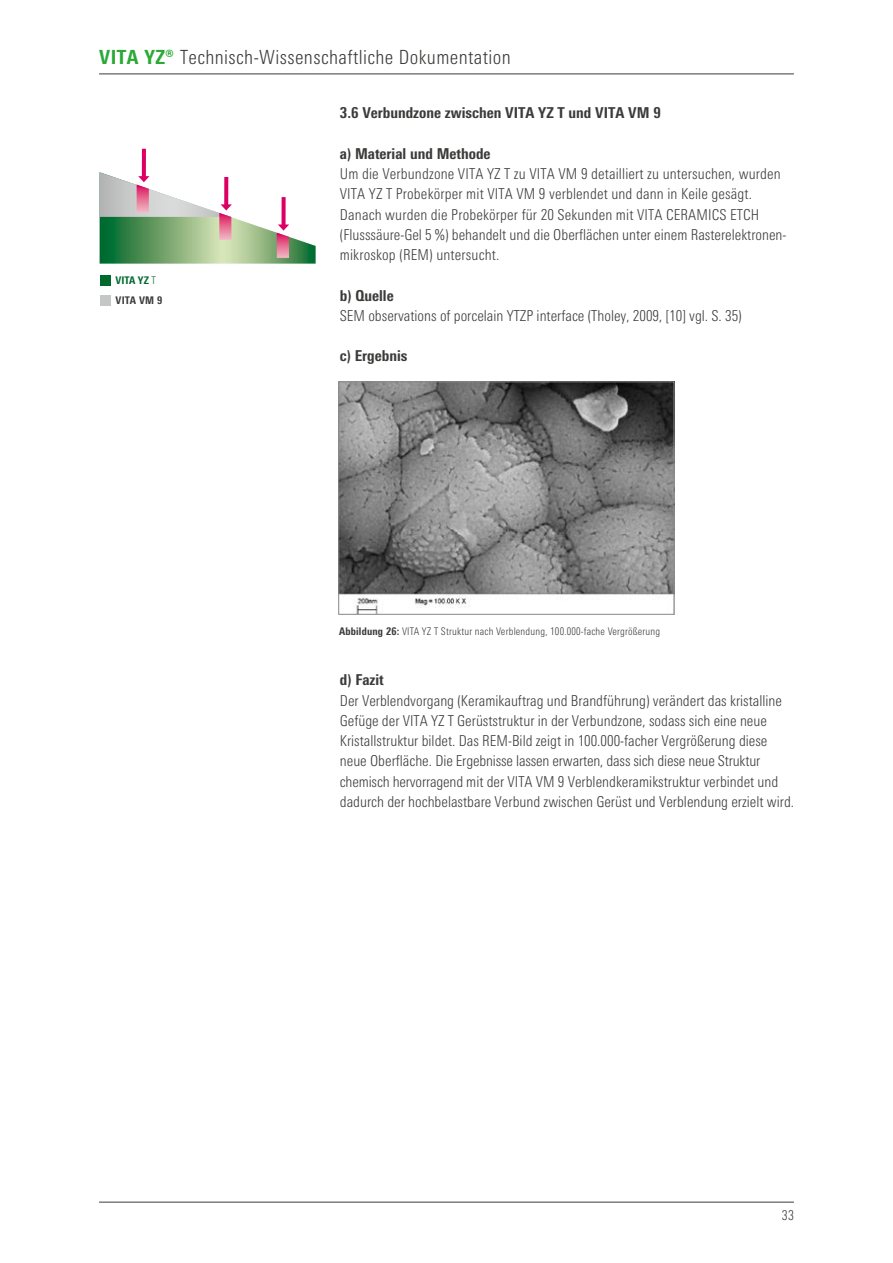
<style>
.page{position:relative;width:893px;height:1263px;background:#fff}
.page>*{position:absolute;margin:0;border:0;box-sizing:border-box;transform-origin:0 0}
.t1{font:300 condensed 19.5px "Univers Next Pro";letter-spacing:.02em;color:#3b3b3a}
.t2{font:300 condensed 15px/20.2px "Univers Next Pro";color:#3b3b3a}
.t3{font:800 condensed 15px "Univers Next Pro";color:#3b3b3a}
.t4{font:300 condensed 13.5px "Univers Next Pro";color:#3b3b3a}
.t5{font:300 condensed 10.5px "Univers Next Pro";letter-spacing:.02em;color:#3b3b3a}
.t6{font:800 condensed 10.5px/20.2px "Univers Next Pro";color:#3b3b3a}
.s1{font-weight:800;color:#2ba835}
.s2{color:#00692e}
.s3{font-weight:300;color:#00692e}
.s4{font-weight:800}
</style>
<div class="page">
<hr style="left:99px;top:74px;width:695px;height:1px;background:#3b3b3a">
<hr style="left:99px;top:1202px;width:695px;height:1px;background:#3b3b3a">
<svg style="left:142px;top:149px;width:4px;height:23px"></svg>
<svg style="left:100px;top:172px;width:216px;height:92px"></svg>
<div style="left:100px;top:275px;width:10px;height:11px;background:#00692e"></div>
<div style="left:100px;top:296px;width:10px;height:10px;background:#c5c6c6"></div>
<img style="left:340px;top:384px;width:332px;height:228px">
<div style="left:338px;top:382px;width:336px;height:232px;border:1px solid #878786"></div>
<h1 class="t1" style="left:99px;top:46px;width:413px"><span class="s1">VITA YZ®</span> Technisch-Wissenschaftliche Dokumentation</h1>
<p class="t6" style="left:115px;top:270px;width:49px"><span class="s2">VITA YZ</span> <span class="s3">T<br></span>VITA VM 9</p>
<p class="t3" style="left:340px;top:104px;width:323px">3.6 Verbundzone zwischen VITA YZ T und VITA VM 9</p>
<p class="t3" style="left:340px;top:145px;width:152px">a) Material und Methode</p>
<p class="t2" style="left:340px;top:164px;width:448px">Um die Verbundzone VITA YZ T zu VITA VM 9 detailliert zu untersuchen, wurden VITA YZ T Probekörper mit VITA VM 9 verblendet und dann in Keile gesägt.<br>Danach wurden die Probekörper für 20 Sekunden mit VITA CERAMICS ETCH (Flusssäure-Gel 5 %) behandelt und die Oberflächen unter einem Rasterelektronen&shy;mikroskop (REM) untersucht.</p>
<p class="t3" style="left:340px;top:286px;width:55px">b) Quelle</p>
<p class="t2" style="left:340px;top:305px;width:403px">SEM observations of porcelain YTZP interface (Tholey, 2009, [10] vgl. S. 35)</p>
<p class="t3" style="left:340px;top:347px;width:69px">c) Ergebnis</p>
<p class="t5" style="left:339px;top:625px;width:323px"><span class="s4">Abbildung 26:</span> VITA YZ T Struktur nach Verblendung, 100.000-fache Vergrößerung</p>
<p class="t3" style="left:340px;top:671px;width:45px">d) Fazit</p>
<p class="t2" style="left:340px;top:690px;width:456px">Der Verblendvorgang (Keramikauftrag und Brandführung) verändert das kristalline Gefüge der VITA YZ T Gerüststruktur in der Verbundzone, sodass sich eine neue Kristallstruktur bildet. Das REM-Bild zeigt in 100.000-facher Vergrößerung diese neue Oberfläche. Die Ergebnisse lassen erwarten, dass sich diese neue Struktur chemisch hervorragend mit der VITA VM 9 Verblendkeramikstruktur verbindet und dadurch der hochbelastbare Verbund zwischen Gerüst und Verblendung erzielt wird.</p>
<p class="t4" style="left:782px;top:1207px;width:14px">33</p>
</div>
